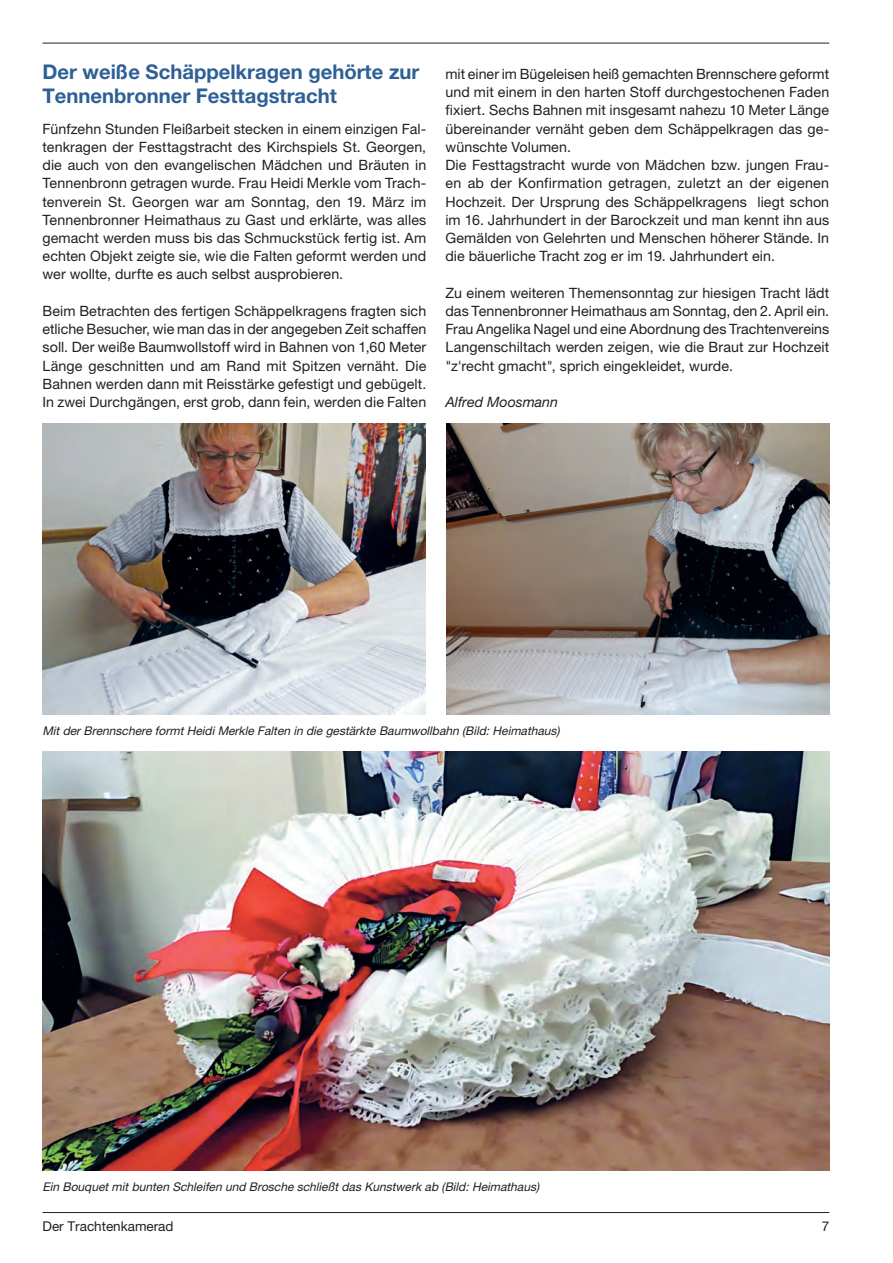
<style>
.page{position:relative;width:893px;height:1263px;background:#fff}
.page>*{position:absolute;margin:0;border:0;box-sizing:border-box;transform-origin:0 0}
.t1{font:700 20.25px/24.2px "Helvetica Neue 75";color:#2e5f95}
.t2{font:14.25px/18.3px "Helvetica Neue 55";letter-spacing:.005em;color:#231f20;text-align:justify}
.t3{font:italic 14.25px "Helvetica Neue 56";color:#231f20}
.t4{font:13.5px "Helvetica Neue 55";color:#231f20}
.t5{font:12px "Helvetica Neue 56 talic";color:#231f20}
</style>
<div class="page">
<hr style="left:43px;top:1212px;width:786px;height:1px;background:#231f20">
<hr style="left:43px;top:43px;width:786px;height:1px;background:#231f20">
<img style="left:43px;top:423px;width:382px;height:292px">
<img style="left:446px;top:423px;width:383px;height:292px">
<img style="left:43px;top:751px;width:786px;height:419px">
<h1 class="t1" style="left:43px;top:59px;width:378px">Der weiße Schäppelkragen gehörte zur<br>Tennenbronner Festtagstracht</h1>
<p class="t2" style="left:43px;top:119px;width:385px">Fünfzehn Stunden Fleißarbeit stecken in einem einzigen Fal&shy;tenkragen der Festtagstracht des Kirchspiels St. Georgen, die auch von den evangelischen Mädchen und Bräuten in Tennenbronn getragen wurde. Frau Heidi Merkle vom Trach&shy;tenverein St. Georgen war am Sonntag, den 19. März im Tennenbronner Heimathaus zu Gast und erklärte, was alles gemacht werden muss bis das Schmuckstück fertig ist. Am echten Objekt zeigte sie, wie die Falten geformt werden und wer wollte, durfte es auch selbst ausprobieren.</p>
<p class="t2" style="left:43px;top:301px;width:385px">Beim Betrachten des fertigen Schäppelkragens fragten sich etliche Besucher, wie man das in der angegeben Zeit schaffen soll. Der weiße Baumwollstoff wird in Bahnen von 1,60 Meter Länge geschnitten und am Rand mit Spitzen vernäht. Die Bahnen werden dann mit Reisstärke gefestigt und gebügelt.<br>In zwei Durchgängen, erst grob, dann fein, werden die Falten</p>
<p class="t2" style="left:445px;top:65px;width:385px;text-align:left">mit einer im Bügeleisen heiß gemachten Brennschere geformt und mit einem in den harten Stoff durchgestochenen Faden fixiert. Sechs Bahnen mit insgesamt nahezu 10 Meter Länge übereinander vernäht geben dem Schäppelkragen das ge&shy;wünschte Volumen.<br>Die Festtagstracht wurde von Mädchen bzw. jungen Frau&shy;en ab der Konfirmation getragen, zuletzt an der eigenen Hochzeit. Der Ursprung des Schäppelkragens liegt schon im 16. Jahrhundert in der Barockzeit und man kennt ihn aus Gemälden von Gelehrten und Menschen höherer Stände. In die bäuerliche Tracht zog er im 19. Jahrhundert ein.</p>
<p class="t2" style="left:445px;top:283px;width:385px">Zu einem weiteren Themensonntag zur hiesigen Tracht lädt das Tennenbronner Heimathaus am Sonntag, den 2. April ein.<br>Frau Angelika Nagel und eine Abordnung des Trachtenvereins Langenschiltach werden zeigen, wie die Braut zur Hochzeit "z'recht gmacht", sprich eingekleidet, wurde.</p>
<p class="t3" style="left:445px;top:393px;width:114px">Alfred Moosmann</p>
<p class="t5" style="left:43px;top:724px;width:519px">Mit der Brennschere formt Heidi Merkle Falten in die gestärkte Baumwollbahn (Bild: Heimathaus)</p>
<p class="t5" style="left:43px;top:1179px;width:498px">Ein Bouquet mit bunten Schleifen und Brosche schließt das Kunstwerk ab (Bild: Heimathaus)</p>
<p class="t4" style="left:43px;top:1218px;width:133px">Der Trachtenkamerad</p>
<p class="t4" style="left:822px;top:1218px;width:9px">7</p>
</div>
